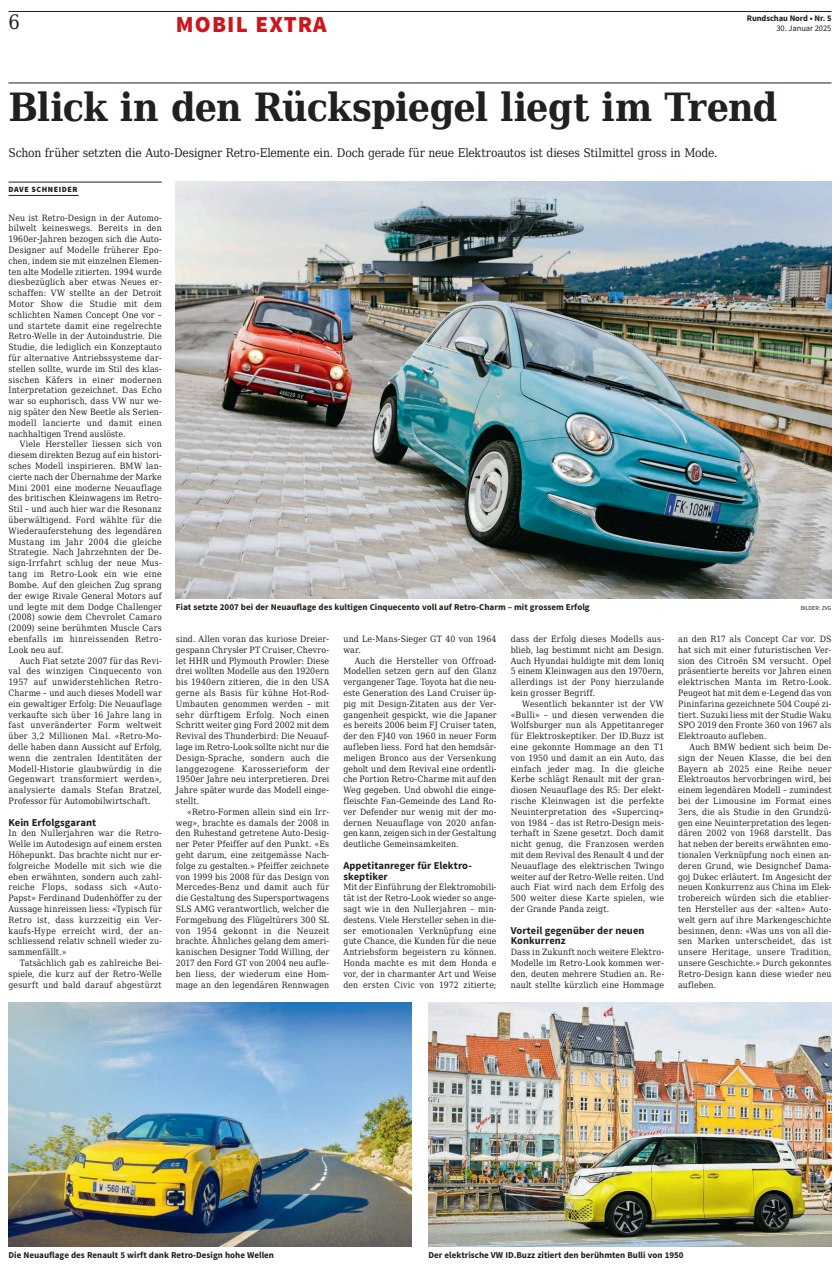
<style>
.page{position:relative;width:840px;height:1276px;background:#fff}
.page>*{position:absolute;margin:0;border:0;box-sizing:border-box;transform-origin:0 0}
.t1{font:700 39px "DejaVu Serif Condensed";letter-spacing:-.02em;color:#231f20}
.t2{font:900 23px "Source Sans Pro";letter-spacing:.05em;color:#cd151d}
.t3{font:20px "DejaVu Serif Condensed";color:#231f20}
.t4{font:12px "DejaVu Serif Condensed";letter-spacing:-.015em;color:#231f20}
.t5{font:700 10.5px/10.8px "Source Sans Pro";letter-spacing:.005em;color:#231f20}
.t6{font:700 9px "Source Sans Pro";color:#231f20}
.t7{font:8.7px/10.8px "DejaVu Serif Condensed";letter-spacing:.015em;color:#231f20;text-align:justify}
.t8{font:700 8.5px "Source Sans Pro";letter-spacing:-.01em;color:#231f20}
.t9{font:8.5px "Source Sans Pro";letter-spacing:-.01em;color:#231f20}
.t10{font:900 8px "Source Sans Pro";letter-spacing:.07em;color:#231f20}
.t11{font:6px "Source Sans Pro";color:#231f20}
</style>
<div class="page">
<hr style="left:9px;top:182px;width:153px;height:1px;background:#231f20">
<hr style="left:9px;top:195px;width:70px;height:1px;background:#231f20">
<img style="left:428px;top:1003px;width:403px;height:244px">
<img style="left:9px;top:1003px;width:402px;height:244px">
<img style="left:176px;top:182px;width:655px;height:417px">
<hr style="left:9px;top:11px;width:822px;height:1px;background:#231f20">
<hr style="left:9px;top:83px;width:822px;height:1px;background:#231f20">
<h3 class="t3" style="left:9px;top:7px;width:13px">6</h3>
<h2 class="t2" style="left:176px;top:9px;width:152px">MOBIL EXTRA</h2>
<p class="t8" style="left:746px;top:12px;width:86px">Rundschau Nord • Nr. 5</p>
<p class="t9" style="left:776px;top:22px;width:57px">30. Januar 2025</p>
<h1 class="t1" style="left:9px;top:77px;width:769px">Blick in den Rückspiegel liegt im Trend</h1>
<h3 class="t4" style="left:9px;top:144px;width:710px">Schon früher setzten die Auto-Designer Retro-Elemente ein. Doch gerade für neue Elektroautos ist dieses Stilmittel gross in Mode.</h3>
<p class="t10" style="left:9px;top:184px;width:71px">DAVE SCHNEIDER</p>
<p class="t7" style="left:9px;top:212px;width:155px">Neu ist Retro-Design in der Automo&shy;bilwelt keineswegs. Bereits in den 1960er-Jahren bezogen sich die Auto-Designer auf Modelle früherer Epo&shy;chen, indem sie mit einzelnen Elemen&shy;ten alte Modelle zitierten. 1994 wurde diesbezüglich aber etwas Neues er&shy;schaffen: VW stellte an der Detroit Motor Show die Studie mit dem schlichten Namen Concept One vor – und startete damit eine regelrechte Retro-Welle in der Autoindustrie. Die Studie, die lediglich ein Konzeptauto für alternative Antriebssysteme dar&shy;stellen sollte, wurde im Stil des klas&shy;sischen Käfers in einer modernen Interpretation gezeichnet. Das Echo war so euphorisch, dass VW nur we&shy;nig später den New Beetle als Serien&shy;modell lancierte und damit einen nachhaltigen Trend auslöste.</p>
<p class="t7" style="left:9px;top:439px;width:155px;text-indent:11px">Viele Hersteller liessen sich von diesem direkten Bezug auf ein histori&shy;sches Modell inspirieren. BMW lan&shy;cierte nach der Übernahme der Marke Mini 2001 eine moderne Neuauflage des britischen Kleinwagens im Retro-Stil – und auch hier war die Resonanz überwältigend. Ford wählte für die Wiederauferstehung des legendären Mustang im Jahr 2004 die gleiche Strategie. Nach Jahrzehnten der De&shy;sign-Irrfahrt schlug der neue Mus&shy;tang im Retro-Look ein wie eine Bombe. Auf den gleichen Zug sprang der ewige Rivale General Motors auf und legte mit dem Dodge Challenger (2008) sowie dem Chevrolet Camaro (2009) seine berühmten Muscle Cars ebenfalls im hinreissenden Retro-Look neu auf.</p>
<p class="t7" style="left:9px;top:655px;width:155px;text-indent:11px">Auch Fiat setzte 2007 für das Revi&shy;val des winzigen Cinquecento von 1957 auf unwiderstehlichen Retro-Charme – und auch dieses Modell war ein gewaltiger Erfolg: Die Neuauflage verkaufte sich über 16 Jahre lang in fast unveränderter Form weltweit über 3,2 Millionen Mal. «Retro-Mo&shy;delle haben dann Aussicht auf Erfolg, wenn die zentralen Identitäten der Modell-Historie glaubwürdig in die Gegenwart transformiert werden», analysierte damals Stefan Bratzel, Professor für Automobilwirtschaft.</p>
<p class="t5" style="left:9px;top:817px;width:89px">Kein Erfolgsgarant</p>
<p class="t7" style="left:9px;top:827px;width:155px">In den Nullerjahren war die Retro-Welle im Autodesign auf einem ersten Höhepunkt. Das brachte nicht nur er&shy;folgreiche Modelle mit sich wie die eben erwähnten, sondern auch zahl&shy;reiche Flops, sodass sich «Auto-Papst» Ferdinand Dudenhöffer zu der Aussage hinreissen liess: «Typisch für Retro ist, dass kurzzeitig ein Ver&shy;kaufs-Hype erreicht wird, der an&shy;schliessend relativ schnell wieder zu&shy;sammenfällt.»</p>
<p class="t7" style="left:9px;top:957px;width:155px;text-indent:11px">Tatsächlich gab es zahlreiche Bei&shy;spiele, die kurz auf der Retro-Welle gesurft und bald darauf abgestürzt</p>
<p class="t6" style="left:176px;top:601px;width:415px">Fiat setzte 2007 bei der Neuauflage des kultigen Cinquecento voll auf Retro-Charm – mit grossem Erfolg</p>
<p class="t11" style="left:800px;top:604px;width:32px">BILDER: ZVG</p>
<p class="t7" style="left:510px;top:633px;width:155px">dass der Erfolg dieses Modells aus&shy;blieb, lag bestimmt nicht am Design.<br>Auch Hyundai huldigte mit dem Ioniq 5 einem Kleinwagen aus den 1970ern, allerdings ist der Pony hierzulande kein grosser Begriff.</p>
<p class="t7" style="left:510px;top:698px;width:155px;text-indent:11px">Wesentlich bekannter ist der VW «Bulli» – und diesen verwenden die Wolfsburger nun als Appetitanreger für Elektroskeptiker. Der ID.Buzz ist eine gekonnte Hommage an den T1 von 1950 und damit an ein Auto, das einfach jeder mag. In die gleiche Kerbe schlägt Renault mit der gran&shy;diosen Neuauflage des R5: Der elekt&shy;rische Kleinwagen ist die perfekte Neuinterpretation des «Supercinq» von 1984 – das ist Retro-Design meis&shy;terhaft in Szene gesetzt. Doch damit nicht genug, die Franzosen werden mit dem Revival des Renault 4 und der Neuauflage des elektrischen Twingo weiter auf der Retro-Welle reiten. Und auch Fiat wird nach dem Erfolg des 500 weiter diese Karte spielen, wie der Grande Panda zeigt.</p>
<p class="t5" style="left:510px;top:925px;width:135px">Vorteil gegenüber der neuen<br>Konkurrenz</p>
<p class="t7" style="left:510px;top:946px;width:155px">Dass in Zukunft noch weitere Elektro-Modelle im Retro-Look kommen wer&shy;den, deuten mehrere Studien an. Re&shy;nault stellte kürzlich eine Hommage</p>
<p class="t7" style="left:176px;top:633px;width:155px">sind. Allen voran das kuriose Dreier&shy;gespann Chrysler PT Cruiser, Chevro&shy;let HHR und Plymouth Prowler: Diese drei wollten Modelle aus den 1920ern bis 1940ern zitieren, die in den USA gerne als Basis für kühne Hot-Rod-Umbauten genommen werden – mit sehr dürftigem Erfolg. Noch einen Schritt weiter ging Ford 2002 mit dem Revival des Thunderbird: Die Neuauf&shy;lage im Retro-Look sollte nicht nur die Design-Sprache, sondern auch die langgezogene Karosserieform der 1950er Jahre neu interpretieren. Drei Jahre später wurde das Modell einge&shy;stellt.</p>
<p class="t7" style="left:176px;top:806px;width:155px;text-indent:11px">«Retro-Formen allein sind ein Irr&shy;weg», brachte es damals der 2008 in den Ruhestand getretene Auto-Desig&shy;ner Peter Pfeiffer auf den Punkt. «Es geht darum, eine zeitgemässe Nach&shy;folge zu gestalten.» Pfeiffer zeichnete von 1999 bis 2008 für das Design von Mercedes-Benz und damit auch für die Gestaltung des Supersportwagens SLS AMG verantwortlich, welcher die Formgebung des Flügeltürers 300 SL von 1954 gekonnt in die Neuzeit brachte. Ähnliches gelang dem ameri&shy;kanischen Designer Todd Willing, der 2017 den Ford GT von 2004 neu aufle&shy;ben liess, der wiederum eine Hom&shy;mage an den legendären Rennwagen</p>
<p class="t7" style="left:343px;top:633px;width:155px">und Le-Mans-Sieger GT 40 von 1964 war.</p>
<p class="t7" style="left:343px;top:655px;width:155px;text-indent:11px">Auch die Hersteller von Offroad-Modellen setzen gern auf den Glanz vergangener Tage. Toyota hat die neu&shy;este Generation des Land Cruiser üp&shy;pig mit Design-Zitaten aus der Ver&shy;gangenheit gespickt, wie die Japaner es bereits 2006 beim FJ Cruiser taten, der den FJ40 von 1960 in neuer Form aufleben liess. Ford hat den hemdsär&shy;meligen Bronco aus der Versenkung geholt und dem Revival eine ordentli&shy;che Portion Retro-Charme mit auf den Weg gegeben. Und obwohl die einge&shy;fleischte Fan-Gemeinde des Land Ro&shy;ver Defender nur wenig mit der mo&shy;dernen Neuauflage von 2020 anfan&shy;gen kann, zeigen sich in der Gestaltung deutliche Gemeinsamkeiten.</p>
<p class="t5" style="left:343px;top:860px;width:130px">Appetitanreger für Elektro&shy;skeptiker</p>
<p class="t7" style="left:343px;top:881px;width:155px">Mit der Einführung der Elektromobili&shy;tät ist der Retro-Look wieder so ange&shy;sagt wie in den Nullerjahren – min&shy;destens. Viele Hersteller sehen in die&shy;ser emotionalen Verknüpfung eine gute Chance, die Kunden für die neue Antriebsform begeistern zu können.<br>Honda machte es mit dem Honda e vor, der in charmanter Art und Weise den ersten Civic von 1972 zitierte;</p>
<p class="t7" style="left:677px;top:633px;width:155px">an den R17 als Concept Car vor. DS hat sich mit einer futuristischen Ver&shy;sion des Citroën SM versucht. Opel präsentierte bereits vor Jahren einen elektrischen Manta im Retro-Look.<br>Peugeot hat mit dem e-Legend das von Pininfarina gezeichnete 504 Coupé zi&shy;tiert. Suzuki liess mit der Studie Waku SPO 2019 den Fronte 360 von 1967 als Elektroauto aufleben.</p>
<p class="t7" style="left:677px;top:741px;width:155px;text-indent:11px">Auch BMW bedient sich beim De&shy;sign der Neuen Klasse, die bei den Bayern ab 2025 eine Reihe neuer Elektroautos hervorbringen wird, bei einem legendären Modell – zumindest bei der Limousine im Format eines 3ers, die als Studie in den Grundzü&shy;gen eine Neuinterpretation des legen&shy;dären 2002 von 1968 darstellt. Das hat neben der bereits erwähnten emo&shy;tionalen Verknüpfung noch einen an&shy;deren Grund, wie Designchef Dama&shy;goj Dukec erläutert. Im Angesicht der neuen Konkurrenz aus China im Elek&shy;trobereich würden sich die etablier&shy;ten Hersteller aus der «alten» Auto&shy;welt gern auf ihre Markengeschichte besinnen, denn: «Was uns von all die&shy;sen Marken unterscheidet, das ist unsere Heritage, unsere Tradition, unsere Geschichte.» Durch gekonntes Retro-Design kann diese wieder neu aufleben.</p>
<p class="t6" style="left:9px;top:1249px;width:267px">Die Neuauflage des Renault 5 wirft dank Retro-Design hohe Wellen</p>
<p class="t6" style="left:428px;top:1249px;width:256px">Der elektrische VW ID.Buzz zitiert den berühmten Bulli von 1950</p>
</div>
